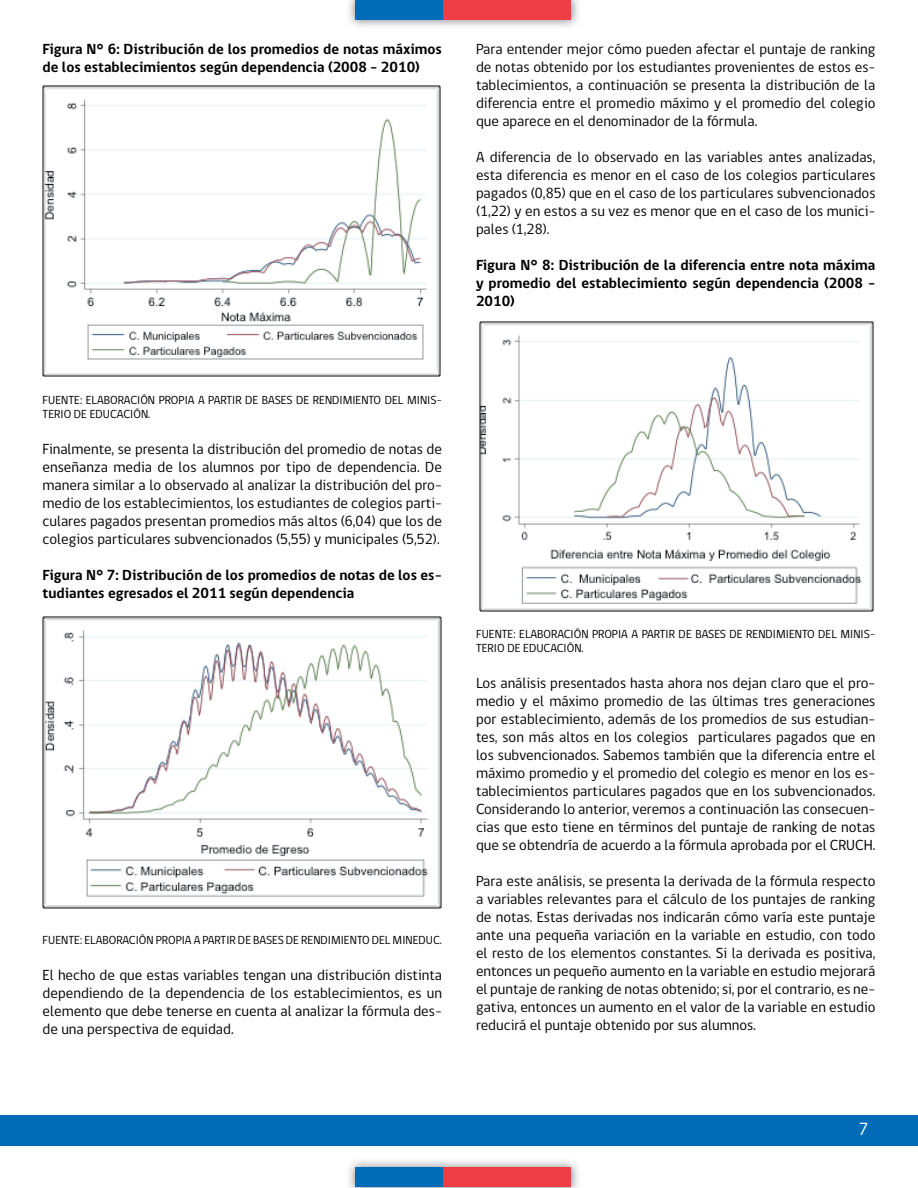
<style>
.page{position:relative;width:918px;height:1188px;background:#fff}
.page>*{position:absolute;margin:0;border:0;box-sizing:border-box;transform-origin:0 0}
.t1{font:18px "gob CL";color:#fff}
.t2{font:15px/18px "gob CL";color:#000;text-align:justify}
.t3{font:700 15px/18px "gob CL";color:#000}
.t4{font:12px/14.4px "gob CL";color:#000}
</style>
<div class="page">
<img style="left:349px;top:0;width:229px;height:27px">
<div style="left:355px;top:1px;width:89px;height:19px;background:#006cb7"></div>
<div style="left:444px;top:1px;width:127px;height:19px;background:#ee3d43"></div>
<img style="left:349px;top:1161px;width:229px;height:27px">
<div style="left:355px;top:1168px;width:89px;height:19px;background:#006cb7"></div>
<div style="left:444px;top:1168px;width:127px;height:19px;background:#ee3d43"></div>
<div style="left:0;top:1115px;width:918px;height:30px;background:#006cb7"></div>
<img style="left:43px;top:85px;width:397px;height:292px">
<img style="left:43px;top:616px;width:399px;height:293px">
<img style="left:479px;top:322px;width:395px;height:289px">
<p class="t3" style="left:43px;top:41px;width:401px">Figura N° 6: Distribución de los promedios de notas máximos de los establecimientos según dependencia (2008 – 2010)</p>
<p class="t2" style="left:476px;top:41px;width:401px">Para entender mejor cómo pueden afectar el puntaje de ranking de notas obtenido por los estudiantes provenientes de estos es&shy;tablecimientos, a continuación se presenta la distribución de la diferencia entre el promedio máximo y el promedio del colegio que aparece en el denominador de la fórmula.</p>
<p class="t2" style="left:476px;top:149px;width:401px">A diferencia de lo observado en las variables antes analizadas, esta diferencia es menor en el caso de los colegios particulares pagados (0,85) que en el caso de los particulares subvencionados (1,22) y en estos a su vez es menor que en el caso de los munici&shy;pales (1,28).</p>
<p class="t3" style="left:476px;top:257px;width:401px;text-align:justify">Figura N° 8: Distribución de la diferencia entre nota máxima y promedio del establecimiento según dependencia (2008 – 2010)</p>
<p class="t4" style="left:43px;top:393px;width:401px">FUENTE: ELABORACIÓN PROPIA A PARTIR DE BASES DE RENDIMIENTO DEL MINIS-<br>TERIO DE EDUCACIÓN.</p>
<p class="t2" style="left:43px;top:440px;width:401px">Finalmente, se presenta la distribución del promedio de notas de enseñanza media de los alumnos por tipo de dependencia. De manera similar a lo observado al analizar la distribución del pro&shy;medio de los establecimientos, los estudiantes de colegios parti&shy;culares pagados presentan promedios más altos (6,04) que los de colegios particulares subvencionados (5,55) y municipales (5,52).</p>
<p class="t3" style="left:43px;top:566px;width:401px">Figura N° 7: Distribución de los promedios de notas de los es&shy;tudiantes egresados el 2011 según dependencia</p>
<p class="t4" style="left:43px;top:933px;width:401px">FUENTE: ELABORACIÓN PROPIA A PARTIR DE BASES DE RENDIMIENTO DEL MINEDUC.</p>
<p class="t2" style="left:43px;top:966px;width:401px">El hecho de que estas variables tengan una distribución distinta dependiendo de la dependencia de los establecimientos, es un elemento que debe tenerse en cuenta al analizar la fórmula des&shy;de una perspectiva de equidad.</p>
<p class="t4" style="left:476px;top:627px;width:401px">FUENTE: ELABORACIÓN PROPIA A PARTIR DE BASES DE RENDIMIENTO DEL MINIS-<br>TERIO DE EDUCACIÓN.</p>
<p class="t2" style="left:476px;top:674px;width:401px">Los análisis presentados hasta ahora nos dejan claro que el pro&shy;medio y el máximo promedio de las últimas tres generaciones por establecimiento, además de los promedios de sus estudian&shy;tes, son más altos en los colegios particulares pagados que en los subvencionados. Sabemos también que la diferencia entre el máximo promedio y el promedio del colegio es menor en los es&shy;tablecimientos particulares pagados que en los subvencionados.<br>Considerando lo anterior, veremos a continuación las consecuen&shy;cias que esto tiene en términos del puntaje de ranking de notas que se obtendría de acuerdo a la fórmula aprobada por el CRUCH.</p>
<p class="t2" style="left:476px;top:872px;width:401px">Para este análisis, se presenta la derivada de la fórmula respecto a variables relevantes para el cálculo de los puntajes de ranking de notas. Estas derivadas nos indicarán cómo varía este puntaje ante una pequeña variación en la variable en estudio, con todo el resto de los elementos constantes. Si la derivada es positiva, entonces un pequeño aumento en la variable en estudio mejorará el puntaje de ranking de notas obtenido; si, por el contrario, es ne&shy;gativa, entonces un aumento en el valor de la variable en estudio reducirá el puntaje obtenido por sus alumnos.</p>
<p class="t1" style="left:859px;top:1117px;width:11px">7</p>
</div>
